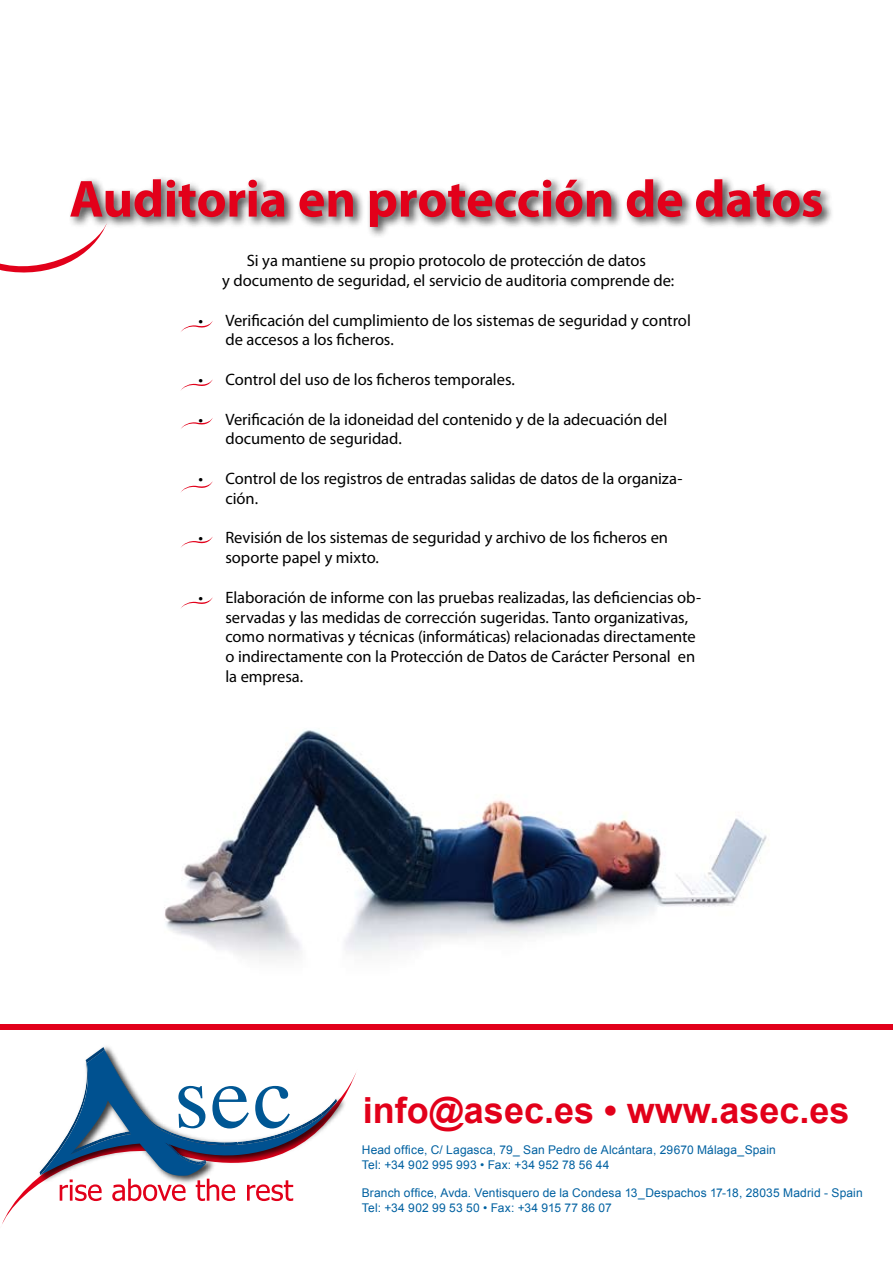
<style>
.page{position:relative;width:893px;height:1263px;background:#fff}
.page>*{position:absolute;margin:0;border:0;box-sizing:border-box;transform-origin:0 0}
.t1{font:700 52.5px "Myriad Pro";letter-spacing:-.01em;color:#e2001a}
.t2{font:700 36px "Arial";color:#e2001a}
.t3{font:16.5px/19.8px "Myriad Pro";letter-spacing:-.005em;color:#000}
.t4{font:12px/14.4px "Arial";letter-spacing:.01em;color:#0061a1}
</style>
<div class="page">
<svg style="left:39px;top:1047px;width:298px;height:154px"></svg>
<div style="left:0;top:1024px;width:893px;height:5px;background:#e2001a"></div>
<div style="left:67px;top:175px;width:767px;height:64px;background:#000;opacity:.75"></div>
<svg style="left:181px;top:321px;width:32px;height:11px"></svg>
<svg style="left:180px;top:379px;width:33px;height:12px"></svg>
<svg style="left:181px;top:418px;width:32px;height:11px"></svg>
<svg style="left:181px;top:537px;width:32px;height:11px"></svg>
<svg style="left:180px;top:481px;width:33px;height:12px"></svg>
<svg style="left:180px;top:597px;width:33px;height:12px"></svg>
<img style="left:164px;top:730px;width:605px;height:228px">
<svg style="left:0;top:221px;width:108px;height:52px"></svg>
<h1 class="t1" style="left:69px;top:165px;width:756px">Auditoria en protección de datos</h1>
<p class="t3" style="left:222px;top:250px;width:454px;text-align:center">Si ya mantiene su propio protocolo de protección de datos<br>y documento de seguridad, el servicio de auditoria comprende de:</p>
<p class="t3" style="left:225px;top:310px;width:467px;text-indent:-27px">• Verificación del cumplimiento de los sistemas de seguridad y control de accesos a los ficheros.</p>
<p class="t3" style="left:198px;top:369px;width:318px">• Control del uso de los ficheros temporales.</p>
<p class="t3" style="left:225px;top:409px;width:443px;text-indent:-27px">• Verificación de la idoneidad del contenido y de la adecuación del documento de seguridad.</p>
<p class="t3" style="left:225px;top:468px;width:458px;text-indent:-27px">• Control de los registros de entradas salidas de datos de la organiza&shy;ción.</p>
<p class="t3" style="left:225px;top:528px;width:444px;text-indent:-27px">• Revisión de los sistemas de seguridad y archivo de los ficheros en soporte papel y mixto.</p>
<p class="t3" style="left:225px;top:587px;width:477px;text-indent:-27px">• Elaboración de informe con las pruebas realizadas, las deficiencias ob&shy;servadas y las medidas de corrección sugeridas. Tanto organizativas, como normativas y técnicas (informáticas) relacionadas directamente o indirectamente con la Protección de Datos de Carácter Personal en la empresa.</p>
<h2 class="t2" style="left:363px;top:1087px;width:488px">info@asec.es • www.asec.es</h2>
<p class="t4" style="left:362px;top:1143px;width:416px">Head office, C/ Lagasca, 79_ San Pedro de Alcántara, 29670 Málaga_Spain<br>Tel: +34 902 995 993 • Fax: +34 952 78 56 44</p>
<p class="t4" style="left:362px;top:1186px;width:502px">Branch office, Avda. Ventisquero de la Condesa 13_Despachos 17-18, 28035 Madrid - Spain<br>Tel: +34 902 99 53 50 • Fax: +34 915 77 86 07</p>
</div>
